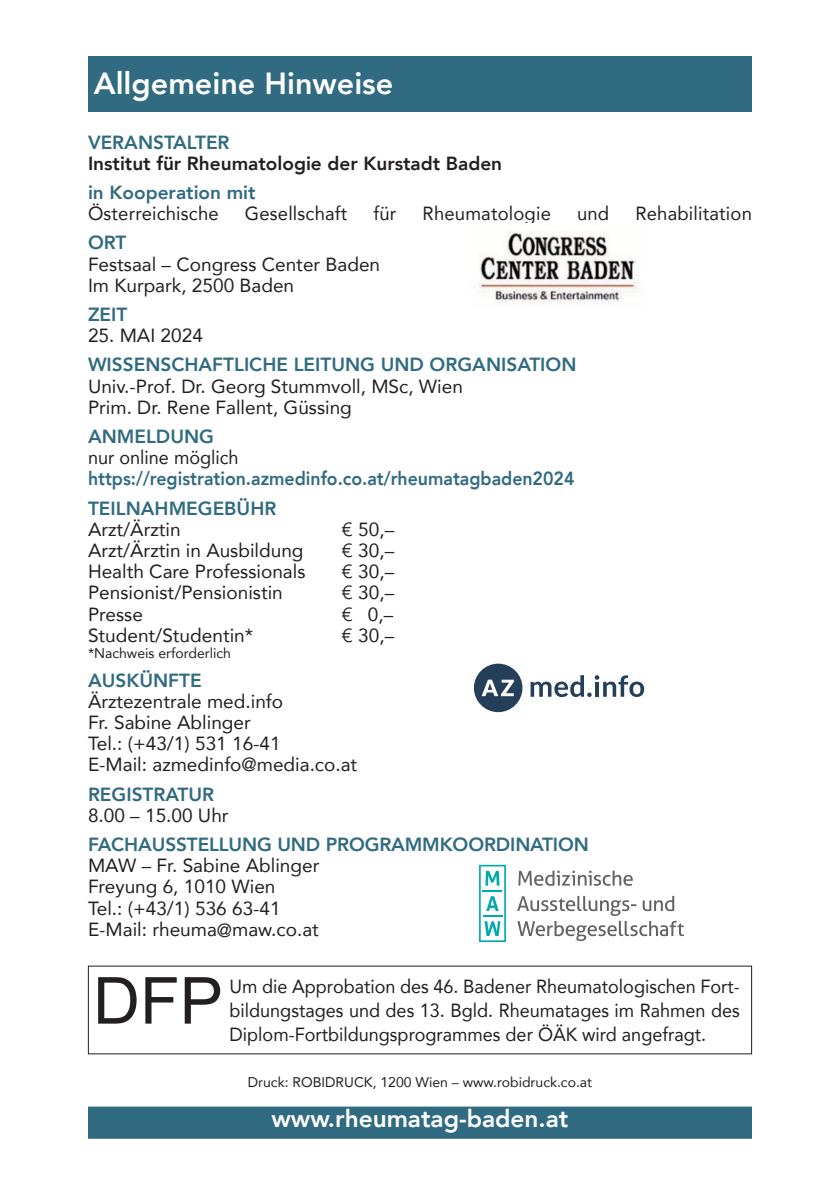
<style>
.page{position:relative;width:840px;height:1191px;background:#fff}
.page>*{position:absolute;margin:0;border:0;box-sizing:border-box;transform-origin:0 0}
.t1{font:64.8px "Arial";color:#231f20}
.t2{font:800 30.4px "Avenir";color:#fff}
.t3{font:800 24.4px "Avenir";color:#fff}
.t4{font:19px/21.2px "Avenir";color:#231f20}
.t5{font:19px/24.4px "Avenir";color:#231f20;scale:.95 1}
.t6{font:800 19px/21.2px "Avenir";color:#316b81}
.t7{font:800 19px/21.2px "Avenir";color:#231f20}
.t8{font:14px "Avenir";color:#231f20}
.s1{color:#316b81}
.s2{font-weight:400;color:#231f20}
.s3{font-weight:800;color:#316b81}
</style>
<div class="page">
<div style="left:88px;top:1106px;width:663px;height:32px;background:#316b81"></div>
<div style="left:88px;top:56px;width:663px;height:55px;background:#316b81"></div>
<svg style="left:530px;top:675px;width:113px;height:22px"></svg>
<svg style="left:473px;top:663px;width:49px;height:49px"></svg>
<img style="left:476px;top:231px;width:163px;height:72px">
<svg style="left:479px;top:864px;width:26px;height:78px"></svg>
<svg style="left:518px;top:870px;width:114px;height:15px"></svg>
<svg style="left:517px;top:896px;width:166px;height:45px"></svg>
<p class="t2" style="left:94px;top:64px;width:301px">Allgemeine Hinweise</p>
<p class="t7" style="left:88px;top:132px;width:415px"><span class="s1">VERANSTALTER<br></span>Institut für Rheumatologie der Kurstadt Baden</p>
<p class="t6" style="left:88px;top:182px;width:169px">in Kooperation mit<br><span class="s2">Österreichische</span></p>
<p class="t4" style="left:245px;top:203px;width:104px">Gesellschaft</p>
<p class="t4" style="left:373px;top:203px;width:24px">für</p>
<p class="t4" style="left:422px;top:203px;width:130px">Rheumatologie</p>
<p class="t4" style="left:576px;top:203px;width:34px">und</p>
<p class="t4" style="left:635px;top:203px;width:118px">Rehabili ta tion</p>
<p class="t4" style="left:88px;top:233px;width:293px"><span class="s3">ORT<br></span>Festsaal – Congress Center Baden<br>Im Kurpark, 2500 Baden</p>
<p class="t6" style="left:88px;top:304px;width:41px">ZEIT</p>
<p class="t4" style="left:88px;top:325px;width:116px">25. MAI 2024</p>
<p class="t4" style="left:88px;top:355px;width:489px"><span class="s3">WISSENSCHAFTLICHE LEITUNG UND ORGANISATION<br></span>Univ.-Prof. Dr. Georg Stummvoll, MSc, Wien<br>Prim. Dr. Rene Fallent, Güssing</p>
<p class="t6" style="left:88px;top:426px;width:487px">ANMELDUNG<br><span class="s2">nur online möglich </span>https://registration.azmedinfo.co.at/rheumatagbaden2024</p>
<p class="t6" style="left:88px;top:498px;width:190px">TEILNAHMEGEBÜHR<br><span class="s2">Arzt/Ärztin</span></p>
<p class="t4" style="left:342px;top:519px;width:54px">€ 50,–</p>
<p class="t4" style="left:88px;top:540px;width:217px">Arzt/Ärztin in Ausbildung</p>
<p class="t4" style="left:342px;top:540px;width:54px">€ 30,–</p>
<p class="t4" style="left:88px;top:561px;width:219px">Health Care Professionals</p>
<p class="t4" style="left:342px;top:561px;width:54px">€ 30,–</p>
<p class="t4" style="left:88px;top:582px;width:196px">Pensionist/Pensionistin</p>
<p class="t4" style="left:342px;top:582px;width:54px">€ 30,–</p>
<p class="t4" style="left:88px;top:604px;width:56px">Presse</p>
<p class="t4" style="left:342px;top:604px;width:53px">€ 0,–</p>
<p class="t4" style="left:88px;top:625px;width:167px">Student/Studentin*</p>
<p class="t4" style="left:342px;top:625px;width:54px">€ 30,–</p>
<p class="t8" style="left:88px;top:644px;width:144px">*Nachweis erforderlich</p>
<p class="t4" style="left:88px;top:670px;width:271px"><span class="s3">AUSKÜNFTE<br></span>Ärztezentrale med.info<br>Fr. Sabine Ablinger<br>Tel.: (+43/1) 531 16-41<br>E-Mail: azmedinfo@media.co.at</p>
<p class="t4" style="left:88px;top:784px;width:142px"><span class="s3">REGISTRATUR<br></span>8.00 – 15.00 Uhr</p>
<p class="t4" style="left:88px;top:834px;width:502px"><span class="s3">FACHAUSSTELLUNG UND PROGRAMMKOORDINATION<br></span>MAW – Fr. Sabine Ablinger<br>Freyung 6, 1010 Wien<br>Tel.: (+43/1) 536 63-41<br>E-Mail: rheuma@maw.co.at</p>
<p class="t1" style="left:93px;top:965px;width:131px">DFP</p>
<p class="t5" style="left:229px;top:974px;width:538px">Um die Approbation des 46. Badener Rheumatologischen Fort - bildungstages und des 13. Bgld. Rheumatages im Rahmen des</p>
<p class="t5" style="left:229px;top:1023px;width:503px">Diplom-Fortbildungs programmes der ÖÄK wird angefragt.</p>
<p class="t8" style="left:248px;top:1073px;width:345px">Druck: ROBIDRUCK, 1200 Wien – www.robidruck.co.at</p>
<p class="t3" style="left:271px;top:1103px;width:298px">www.rheumatag-baden.at</p>
</div>
